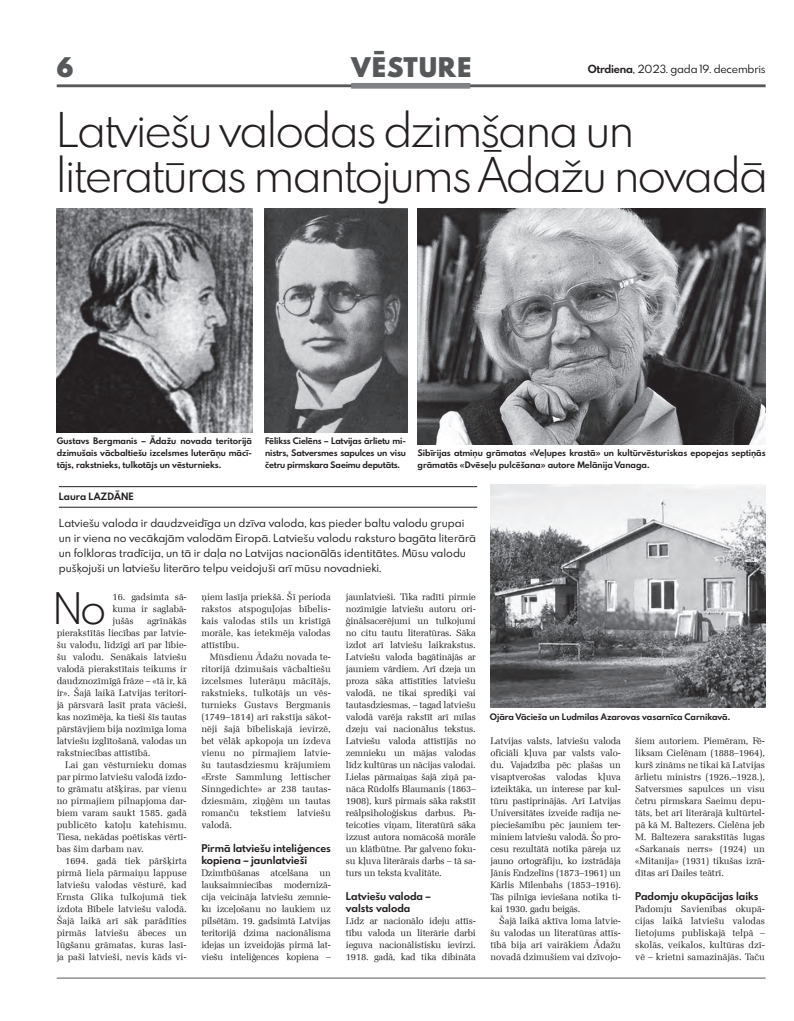
<style>
.page{position:relative;width:794px;height:1021px;background:#fff}
.page>*{position:absolute;margin:0;border:0;box-sizing:border-box;transform-origin:0 0}
.t1{font:300 42.5px/45px "Spartan MB";letter-spacing:-.055em;color:#231f20}
.t2{font:300 38.6px "Spartan MB";color:#231f20}
.t3{font:900 24px "Spartan MB";letter-spacing:.05em;color:#57585a}
.t4{font:10px/15px "Spartan MB";color:#231f20}
.t5{font:10px "Spartan MB";letter-spacing:-.02em;color:#231f20}
.t6{font:9.5px/12px "Zapf Elliptical 711 TL";letter-spacing:-.01em;color:#231f20;text-align:justify}
.t7{font:700 9.5px/12px "Spartan MB";color:#231f20}
.t8{font:700 9px "Spartan MB";color:#231f20}
.t9{font:700 8px/12px "Spartan MB";color:#231f20;text-align:justify}
.s1{font-weight:700}
</style>
<div class="page">
<hr style="left:57px;top:84px;width:708px;height:3px;background:#57585a">
<hr style="left:57px;top:977px;width:708px;height:1px;background:#57585a">
<hr style="left:59px;top:507px;width:418px;height:1px;background:#231f20">
<hr style="left:59px;top:486px;width:418px;height:1px;background:#231f20">
<div style="left:351px;top:83px;width:119px;height:6px;background:#808285"></div>
<img style="left:417px;top:208px;width:348px;height:236px">
<img style="left:57px;top:208px;width:196px;height:224px">
<img style="left:490px;top:484px;width:275px;height:224px">
<img style="left:265px;top:208px;width:142px;height:224px">
<h3 class="t3" style="left:351px;top:48px;width:122px">VĒSTURE</h3>
<h1 class="t1" style="left:56px;top:106px;width:714px">Latviešu valodas dzimšana un literatūras mantojums Ādažu novadā</h1>
<h3 class="t3" style="left:57px;top:48px;width:18px">6</h3>
<p class="t5" style="left:588px;top:61px;width:179px"><span class="s1">Otrdiena</span>, 2023. gada 19. decembris</p>
<p class="t9" style="left:57px;top:435px;width:197px">Gustavs Bergmanis – Ādažu novada teritorijā dzimušais vācbaltiešu izcelsmes luterāņu mācī&shy;tājs, rakstnieks, tulkotājs un vēsturnieks.</p>
<p class="t9" style="left:265px;top:435px;width:142px">Fēlikss Cielēns – Latvijas ārlietu mi&shy;nistrs, Satversmes sapulces un visu četru pirmskara Saeimu deputāts.</p>
<p class="t9" style="left:417px;top:447px;width:349px">Sibīrijas atmiņu grāmatas «Veļupes krastā» un kultūrvēsturiskas epopejas septiņās grāmatās «Dvēseļu pulcēšana» autore Melānija Vanaga.</p>
<p class="t8" style="left:59px;top:490px;width:76px">Laura LAZDĀNE</p>
<p class="t4" style="left:59px;top:515px;width:419px">Latviešu valoda ir daudzveidīga un dzīva valoda, kas pieder baltu valodu grupai un ir viena no vecākajām valodām Eiropā. Latviešu valodu raksturo bagāta literārā un folkloras tradīcija, un tā ir daļa no Latvijas nacionālās identitātes. Mūsu valodu pušķojuši un latviešu literāro telpu veidojuši arī mūsu novadnieki.</p>
<h2 class="t2" style="left:53px;top:580px;width:55px">No</h2>
<p class="t6" style="left:113px;top:591px;width:76px">16. gadsimta sā&shy;kuma ir saglabā&shy;jušās</p>
<p class="t6" style="left:57px;top:615px;width:131px;text-indent:90px">agrīnākās pierakstītās liecības par latvie&shy;šu valodu, līdzīgi arī par lībie&shy;šu valodu. Senākais latviešu valodā pierakstītais teikums ir daudznozīmīgā frāze – «tā ir, kā ir». Šajā laikā Latvijas teritori&shy;jā pārsvarā lasīt prata vācieši, kas nozīmēja, ka tieši šīs tautas pārstāvjiem bija nozīmīga loma latviešu izglītošanā, valodas un rakstniecības attīstībā.</p>
<p class="t6" style="left:57px;top:759px;width:132px;text-indent:9px">Lai gan vēsturnieku domas par pirmo latviešu valodā izdo&shy;to grāmatu atšķiras, par vienu no pirmajiem pilnapjoma dar&shy;biem varam saukt 1585. gadā publicēto katoļu katehismu.<br>Tiesa, nekādas poētiskas vērtī&shy;bas šim darbam nav.</p>
<p class="t6" style="left:57px;top:855px;width:132px;text-indent:9px">1694. gadā tiek pāršķirta pirmā liela pārmaiņu lappuse latviešu valodas vēsturē, kad Ernsta Glika tulkojumā tiek izdota Bībele latviešu valodā.<br>Šajā laikā arī sāk parādīties pirmās latviešu ābeces un lūgšanu grāmatas, kuras lasī&shy;ja paši latvieši, nevis kāds vi-</p>
<p class="t6" style="left:201px;top:591px;width:131px">ņiem lasīja priekšā. Šī perioda rakstos atspoguļojas bībelis&shy;kais valodas stils un kristīgā morāle, kas ietekmēja valodas attīstību.</p>
<p class="t6" style="left:201px;top:651px;width:131px;text-indent:9px">Mūsdienu Ādažu novada te&shy;ritorijā dzimušais vācbaltiešu izcelsmes luterāņu mācītājs, rakstnieks, tulkotājs un vēs&shy;turnieks Gustavs Bergmanis (1749–1814) arī rakstīja sākot&shy;nēji šajā bībeliskajā ievirzē, bet vēlāk apkopoja un izdeva vienu no pirmajiem latvie&shy;šu tautasdziesmu krājumiem «Erste Sammlung lettischer Sinngedichte» ar 238 tautas&shy;dziesmām, ziņģēm un tautas romanču tekstiem latviešu valodā.</p>
<p class="t7" style="left:201px;top:842px;width:131px">Pirmā latviešu inteliģences kopiena – jaunlatvieši</p>
<p class="t6" style="left:201px;top:867px;width:131px">Dzimtbūšanas atcelšana un lauksaimniecības modernizā&shy;cija veicināja latviešu zemnie&shy;ku izceļošanu no laukiem uz pilsētām. 19. gadsimtā Latvijas teritorijā dzima nacionālisma idejas un izveidojās pirmā lat&shy;viešu inteliģences kopiena –</p>
<p class="t6" style="left:346px;top:591px;width:131px">jaunlatvieši. Tika radīti pirmie nozīmīgie latviešu autoru ori&shy;ģinālsacerējumi un tulkojumi no citu tautu literatūras. Sāka izdot arī latviešu laikrakstus.<br>Latviešu valoda bagātinājās ar jauniem vārdiem. Arī dzeja un proza sāka attīstīties latviešu valodā, ne tikai sprediķi vai tautasdziesmas, – tagad latviešu valodā varēja rakstīt arī mīlas dzeju vai nacionālus tekstus.<br>Latviešu valoda attīstījās no zemnieku un mājas valodas līdz kultūras un nācijas valodai.<br>Lielas pārmaiņas šajā ziņā pa&shy;nāca Rūdolfs Blaumanis (1863– 1908), kurš pirmais sāka rakstīt reālpsiholoģiskus darbus. Pa&shy;teicoties viņam, literatūrā sāka izzust autora nomācošā morāle un klātbūtne. Par galveno foku&shy;su kļuva literārais darbs – tā sa&shy;turs un teksta kvalitāte.</p>
<p class="t7" style="left:346px;top:890px;width:86px">Latviešu valoda – valsts valoda</p>
<p class="t6" style="left:346px;top:915px;width:131px">Līdz ar nacionālo ideju attīs&shy;tību valoda un literārie darbi ieguva nacionālistisku ievirzi.<br>1918. gadā, kad tika dibināta</p>
<p class="t9" style="left:490px;top:711px;width:242px">Ojāra Vācieša un Ludmilas Azarovas vasarnīca Carnikavā.</p>
<p class="t6" style="left:490px;top:735px;width:132px">Latvijas valsts, latviešu valoda oficiāli kļuva par valsts valo&shy;du. Vajadzība pēc plašas un visaptverošas valodas kļuva izteiktāka, un interese par kul&shy;tūru pastiprinājās. Arī Latvijas Universitātes izveide radīja ne&shy;pieciešamību pēc jauniem ter&shy;miniem latviešu valodā. Šo pro&shy;cesu rezultātā notika pāreja uz jauno ortogrāfiju, ko izstrādāja Jānis Endzelīns (1873–1961) un Kārlis Mīlenbahs (1853–1916).<br>Tās pilnīga ieviešana notika ti&shy;kai 1930. gadu beigās.</p>
<p class="t6" style="left:490px;top:915px;width:132px;text-indent:9px">Šajā laikā aktīva loma latvie&shy;šu valodas un literatūras attīs&shy;tībā bija arī vairākiem Ādažu novadā dzimušiem vai dzīvojo-</p>
<p class="t6" style="left:635px;top:735px;width:131px">šiem autoriem. Piemēram, Fē&shy;liksam Cielēnam (1888–1964), kurš zināms ne tikai kā Latvijas ārlietu ministrs (1926.–1928.), Satversmes sapulces un visu četru pirmskara Saeimu depu&shy;tāts, bet arī literārajā kultūrtel&shy;pā kā M. Baltezers. Cielēna jeb M. Baltezera sarakstītās lugas «Sarkanais nerrs» (1924) un «Mitanija» (1931) tikušas izrā&shy;dītas arī Dailes teātrī.</p>
<p class="t7" style="left:635px;top:890px;width:125px">Padomju okupācijas laiks</p>
<p class="t6" style="left:635px;top:903px;width:131px">Padomju Savienības okupā&shy;cijas laikā latviešu valodas lietojums publiskajā telpā – skolās, veikalos, kultūras dzī&shy;vē – krietni samazinājās. Taču</p>
</div>
